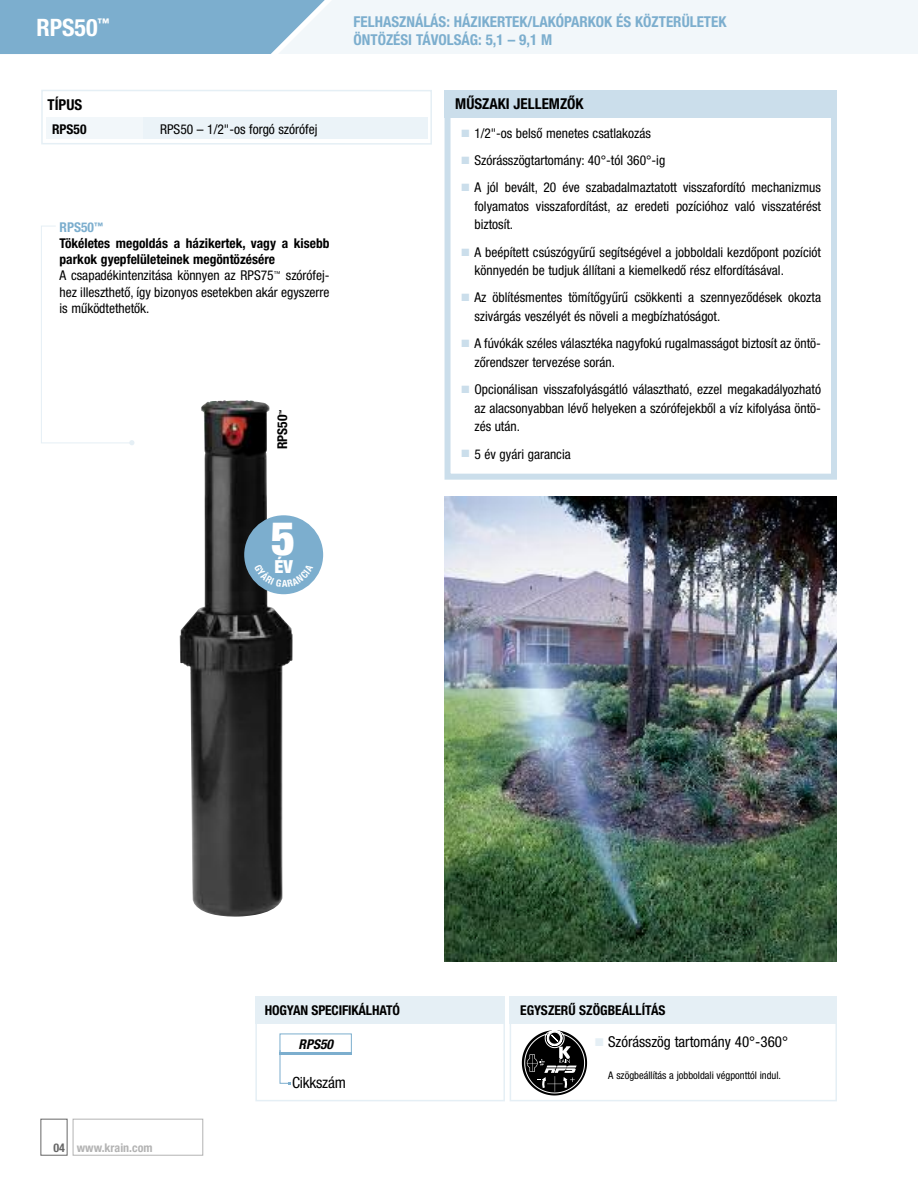
<style>
.page{position:relative;width:918px;height:1188px;background:#fff}
.page>*{position:absolute;margin:0;border:0;box-sizing:border-box;transform-origin:0 0}
.t1{font:900 condensed 46.5px "Helvetica Neue LT Pro";color:#fff}
.t2{font:700 condensed 24px "Helvetica Neue LT Pro";color:#fff}
.t3{font:900 condensed 18px "Helvetica Neue LT Pro";color:#fff}
.t4{font:condensed 15.45px "Helvetica Neue LT Pro";letter-spacing:-.015em;color:#000}
.t5{font:700 condensed 15px/18px "Helvetica Neue LT Pro";color:#7caece}
.t6{font:condensed 15px "Helvetica Neue LT Pro";color:#000}
.t7{font:700 condensed 15px "Helvetica Neue LT Pro";color:#000}
.t8{font:condensed 13.5px/18.6px "Helvetica Neue LT Pro";color:#000}
.t9{font:700 condensed 13.5px "Helvetica Neue LT Pro";color:#000}
.t10{font:italic 700 condensed 13.5px "Helvetica Neue LT Pro";color:#000}
.t11{font:700 condensed 12px "Helvetica Neue LT Pro";color:#b3b3b3}
.t12{font:condensed 10.5px "Helvetica Neue LT Pro";color:#000}
.t13{font:700 condensed 5.25px "Helvetica Neue LT Pro";color:#000}
.s1{font-weight:700;color:#7caece}
.s2{font-weight:700}
.s3{color:#cbdeeb}
.s4{color:#666}
.s5{color:#e5eff5}
</style>
<div class="page">
<img style="left:180px;top:400px;width:113px;height:517px">
<div style="left:41px;top:90px;width:391px;height:55px;border:2px solid #e5eff5"></div>
<img style="left:445px;top:497px;width:392px;height:465px">
<div style="left:0;top:0;width:918px;height:54px;background:#f2f7fa"></div>
<svg style="left:0;top:0;width:331px;height:54px;background:#88b5d2"></svg>
<div style="left:46px;top:118px;width:99px;height:21px;background:#f2f7fa"></div>
<div style="left:143px;top:118px;width:284px;height:21px;background:#ebf3f8"></div>
<div style="left:510px;top:996px;width:327px;height:105px;border:2px solid #e5eff5"></div>
<div style="left:255px;top:996px;width:250px;height:105px;border:2px solid #e5eff5"></div>
<svg style="left:522px;top:1030px;width:65px;height:65px"></svg>
<div style="left:510px;top:996px;width:327px;height:27px;background:#e5eff5"></div>
<div style="left:255px;top:996px;width:249px;height:27px;background:#e5eff5"></div>
<div style="left:279px;top:1033px;width:73px;height:20px;border:1px solid #7caece"></div>
<hr style="left:280px;top:1052px;width:72px;height:3px;background:#7caece">
<svg style="left:41px;top:225px;width:93px;height:220px"></svg>
<svg style="left:279px;top:1049px;width:11px;height:35px"></svg>
<div style="left:445px;top:112px;width:392px;height:368px;border:6px solid #cbdeeb"></div>
<div style="left:445px;top:90px;width:392px;height:27px;background:#cbdeeb"></div>
<div style="left:40px;top:1119px;width:28px;height:37px;border:1px solid #666"></div>
<div style="left:73px;top:1119px;width:130px;height:37px;border:1px solid #b3b3b3"></div>
<div style="left:244px;top:515px;width:79px;height:79px;background:#7caece;border-radius:50%"></div>
<svg style="left:254px;top:581px;width:59px;height:6px"></svg>
<h2 class="t2" style="left:36px;top:19px;width:75px">RPS50<sup>™</sup></h2>
<p class="t7" style="left:48px;top:99px;width:36px">TÍPUS</p>
<p class="t9" style="left:52px;top:124px;width:36px">RPS50</p>
<p class="t8" style="left:160px;top:121px;width:159px">RPS50 – 1/2"-os forgó szórófej</p>
<p class="t8" style="left:60px;top:220px;width:272px;line-height:16.2px"><span class="s1">RPS50</span><sup>™<br></sup><span class="s2">TÖKÉLETES MEGOLDÁS A HÁZIKERTEK, VAGY A KISEBB PARKOK GYEPFELÜLETEINEK MEGÖNTÖZÉSÉRE<br></span>A csapadékintenzitása könnyen az RPS75<sup>™</sup> szórófej&shy;hez illeszthető, így bizonyos esetekben akár egyszerre is működtethetők.</p>
<p class="t13" style="left:279px;top:415px;width:7px;rotate:-90deg">™</p>
<p class="t9" style="left:277px;top:449px;width:36px;rotate:-90deg">RPS50</p>
<h1 class="t1" style="left:271px;top:522px;width:26px">5</h1>
<h3 class="t3" style="left:275px;top:560px;width:20px">ÉV</h3>
<p class="t5" style="left:354px;top:14px;width:374px">FELHASZNÁLÁS: HÁZIKERTEK/LAKÓPARKOK ÉS KÖZTERÜLETEK<br>ÖNTÖZÉSI TÁVOLSÁG: 5,1 – 9,1 M</p>
<p class="t7" style="left:455px;top:99px;width:130px">MŰSZAKI JELLEMZŐK</p>
<p class="t8" style="left:462px;top:125px;width:191px"><span class="s3">■</span> 1/2"-os belső menetes csatlakozás</p>
<p class="t8" style="left:462px;top:152px;width:205px"><span class="s3">■</span> Szórásszögtartomány: 40°-tól 360°-ig</p>
<p class="t8" style="left:474px;top:179px;width:348px;text-align:justify;text-indent:-13px"><span class="s3">■</span> A jól bevált, 20 éve szabadalmaztatott visszafordító mechanizmus folyamatos visszafordítást, az eredeti pozícióhoz való visszatérést biztosít.</p>
<p class="t8" style="left:474px;top:244px;width:348px;text-indent:-13px"><span class="s3">■</span> A beépített csúszógyűrű segítségével a jobboldali kezdőpont pozíciót könnyedén be tudjuk állítani a kiemelkedő rész elfordításával.</p>
<p class="t8" style="left:474px;top:290px;width:348px;text-indent:-13px"><span class="s3">■</span> Az öblítésmentes tömítőgyűrű csökkenti a szennyeződések okozta szivárgás veszélyét és növeli a megbízhatóságot.</p>
<p class="t8" style="left:474px;top:335px;width:348px;text-indent:-13px"><span class="s3">■</span> A fúvókák széles választéka nagyfokú rugalmasságot biztosít az öntö&shy;zőrendszer tervezése során.</p>
<p class="t8" style="left:474px;top:381px;width:348px;text-align:justify;text-indent:-13px"><span class="s3">■</span> Opcionálisan visszafolyásgátló választható, ezzel megakadályozható az alacsonyabban lévő helyeken a szórófejekből a víz kifolyása öntö&shy;zés után.</p>
<p class="t8" style="left:462px;top:446px;width:111px"><span class="s3">■</span> 5 év gyári garancia</p>
<p class="t11" style="left:53px;top:1143px;width:101px"><span class="s4">04</span> WWW.KRAIN.COM</p>
<p class="t9" style="left:265px;top:1006px;width:137px">HOGYAN SPECIFIKÁLHATÓ</p>
<p class="t10" style="left:299px;top:1039px;width:36px">RPS50</p>
<p class="t4" style="left:292px;top:1077px;width:55px">Cikkszám</p>
<p class="t9" style="left:520px;top:1005px;width:147px">EGYSZERŰ SZÖGBEÁLLÍTÁS</p>
<p class="t6" style="left:595px;top:1036px;width:195px"><span class="s5">■</span> Szórásszög tartomány 40°-360°</p>
<p class="t12" style="left:608px;top:1071px;width:174px">A szögbeállítás a jobboldali végponttól indul.</p>
</div>
